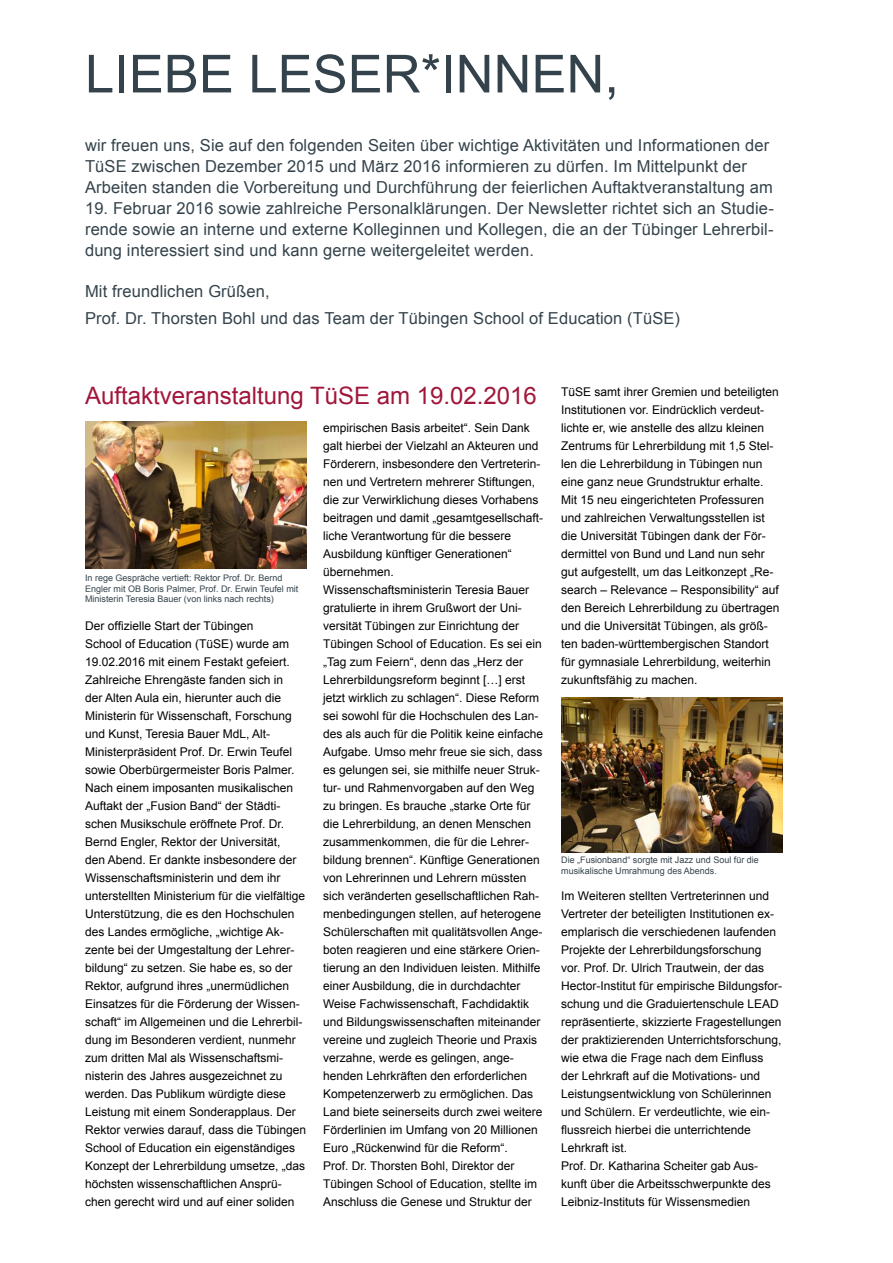
<style>
.page{position:relative;width:893px;height:1263px;background:#fff}
.page>*{position:absolute;margin:0;border:0;box-sizing:border-box;transform-origin:0 0}
.t1{font:52.5px "Arial";color:#34434b}
.t2{font:24px "Arial";color:#a1163a}
.t3{font:16.5px/21px "Arial";letter-spacing:.01em;color:#34434b}
.t4{font:12px/18px "Arial";color:#000}
.t5{font:9px/10.8px "Arial";color:#34434b}
</style>
<div class="page">
<img style="left:85px;top:422px;width:221px;height:147px">
<img style="left:561px;top:697px;width:221px;height:155px">
<h1 class="t1" style="left:85px;top:40px;width:227px">Liebe Lese</h1>
<h1 class="t1" style="left:383px;top:40px;width:238px">r*INNEN,</h1>
<p class="t3" style="left:85px;top:135px;width:689px">wir freuen uns, Sie auf den folgenden Seiten über wichtige Aktivitäten und Informationen der<br>TüSE zwischen Dezember 2015 und März 2016 informieren zu dürfen. Im Mittelpunkt der<br>Arbeiten standen die Vorbereitung und Durchführung der feierlichen Auftaktveranstaltung am</p>
<p class="t3" style="left:85px;top:198px;width:690px;text-align:justify">19. Februar 2016 sowie zahlreiche Personalklärungen. Der Newsletter richtet sich an Studie&shy;rende sowie an interne und externe Kolleginnen und Kollegen, die an der Tübinger Lehrerbil&shy;dung interessiert sind und kann gerne weitergeleitet werden.</p>
<h3 class="t3" style="left:85px;top:278px;width:597px;line-height:27px">Mit freundlichen Grüßen,<br>Prof. Dr. Thorsten Bohl und das Team der Tübingen School of Education (TüSE)</h3>
<h2 class="t2" style="left:85px;top:380px;width:453px">Auftaktveranstaltung TüSE am 19.02.2016</h2>
<p class="t5" style="left:85px;top:572px;width:215px">In rege Gespräche vertieft: Rektor Prof. Dr. Bernd<br>Engler mit OB Boris Palmer, Prof. Dr. Erwin Teufel mit<br>Ministerin Teresia Bauer (von links nach rechts)</p>
<p class="t4" style="left:85px;top:617px;width:223px">Der offizielle Start der Tübingen<br>School of Education (TüSE) wurde am 19.02.2016 mit einem Festakt gefeiert.<br>Zahlreiche Ehrengäste fanden sich in<br>der Alten Aula ein, hierunter auch die Ministerin für Wissenschaft, Forschung und Kunst, Teresia Bauer MdL, Alt-Ministerpräsident Prof. Dr. Erwin Teufel sowie Oberbürgermeister Boris Palmer.<br>Nach einem imposanten musikalischen Auftakt der „Fusion Band“ der Städti&shy;schen Musikschule eröffnete Prof. Dr.<br>Bernd Engler, Rektor der Universität,<br>den Abend. Er dankte insbesondere der Wissenschaftsministerin und dem ihr unterstellten Ministerium für die vielfältige Unterstützung, die es den Hochschulen des Landes ermögliche, „wichtige Ak&shy;zente bei der Umgestaltung der Lehrer&shy;bildung“ zu setzen. Sie habe es, so der Rektor, aufgrund ihres „unermüdlichen Einsatzes für die Förderung der Wissen&shy;schaft“ im Allgemeinen und die Lehrerbil&shy;dung im Besonderen verdient, nunmehr zum dritten Mal als Wissenschaftsmi&shy;nisterin des Jahres ausgezeichnet zu werden. Das Publikum würdigte diese Leistung mit einem Sonderapplaus. Der Rektor verwies darauf, dass die Tübingen School of Education ein eigenständiges Konzept der Lehrerbildung umsetze, „das höchsten wissenschaftlichen Ansprü&shy;chen gerecht wird und auf einer soliden</p>
<p class="t4" style="left:323px;top:419px;width:222px">empirischen Basis arbeitet“. Sein Dank galt hierbei der Vielzahl an Akteuren und Förderern, insbesondere den Vertreterin&shy;nen und Vertretern mehrerer Stiftungen, die zur Verwirklichung dieses Vorhabens beitragen und damit „gesamtgesellschaft&shy;liche Verantwortung für die bessere Ausbildung künftiger Generationen“ übernehmen.<br>Wissenschaftsministerin Teresia Bauer gratulierte in ihrem Grußwort der Uni&shy;versität Tübingen zur Einrichtung der Tübingen School of Education. Es sei ein „Tag zum Feiern“, denn das „Herz der Lehrerbildungsreform beginnt […] erst jetzt wirklich zu schlagen“. Diese Reform sei sowohl für die Hochschulen des Lan&shy;des als auch für die Politik keine einfache Aufgabe. Umso mehr freue sie sich, dass es gelungen sei, sie mithilfe neuer Struk&shy;tur- und Rahmenvorgaben auf den Weg zu bringen. Es brauche „starke Orte für die Lehrerbildung, an denen Menschen zusammenkommen, die für die Lehrer&shy;bildung brennen“. Künftige Generationen von Lehrerinnen und Lehrern müssten sich veränderten gesellschaftlichen Rah&shy;menbedingungen stellen, auf heterogene Schülerschaften mit qualitätsvollen Ange&shy;boten reagieren und eine stärkere Orien&shy;tierung an den Individuen leisten. Mithilfe einer Ausbildung, die in durchdachter Weise Fachwissenschaft, Fachdidaktik und Bildungswissenschaften miteinander vereine und zugleich Theorie und Praxis verzahne, werde es gelingen, ange&shy;henden Lehrkräften den erforderlichen Kompetenzerwerb zu ermöglichen. Das Land biete seinerseits durch zwei weitere Förderlinien im Umfang von 20 Millionen Euro „Rückenwind für die Reform“.<br>Prof. Dr. Thorsten Bohl, Direktor der Tübingen School of Education, stellte im Anschluss die Genese und Struktur der</p>
<p class="t4" style="left:561px;top:383px;width:220px">TüSE samt ihrer Gremien und beteiligten Institutionen vor. Eindrücklich verdeut&shy;lichte er, wie anstelle des allzu kleinen Zentrums für Lehrerbildung mit 1,5 Stel&shy;len die Lehrerbildung in Tübingen nun eine ganz neue Grundstruktur erhalte.<br>Mit 15 neu eingerichteten Professuren und zahlreichen Verwaltungsstellen ist die Universität Tübingen dank der För&shy;dermittel von Bund und Land nun sehr gut aufgestellt, um das Leitkonzept „Re&shy;search – Relevance – Responsibility“ auf den Bereich Lehrerbildung zu übertragen und die Universität Tübingen, als größ&shy;ten baden-württembergischen Standort für gymnasiale Lehrerbildung, weiterhin zukunftsfähig zu machen.</p>
<p class="t5" style="left:561px;top:855px;width:199px">Die „Fusionband“ sorgte mit Jazz und Soul für die musikalische Umrahmung des Abends.</p>
<p class="t4" style="left:561px;top:887px;width:222px">Im Weiteren stellten Vertreterinnen und Vertreter der beteiligten Institutionen ex&shy;emplarisch die verschiedenen laufenden Projekte der Lehrerbildungsforschung vor. Prof. Dr. Ulrich Trautwein, der das Hector-Institut für empirische Bildungsfor&shy;schung und die Graduiertenschule LEAD repräsentierte, skizzierte Fragestellungen der praktizierenden Unterrichtsforschung, wie etwa die Frage nach dem Einfluss der Lehrkraft auf die Motivations- und Leistungsentwicklung von Schülerinnen und Schülern. Er verdeutlichte, wie ein&shy;flussreich hierbei die unterrichtende Lehrkraft ist.<br>Prof. Dr. Katharina Scheiter gab Aus&shy;kunft über die Arbeitsschwerpunkte des Leibniz-Instituts für Wissensmedien</p>
</div>
